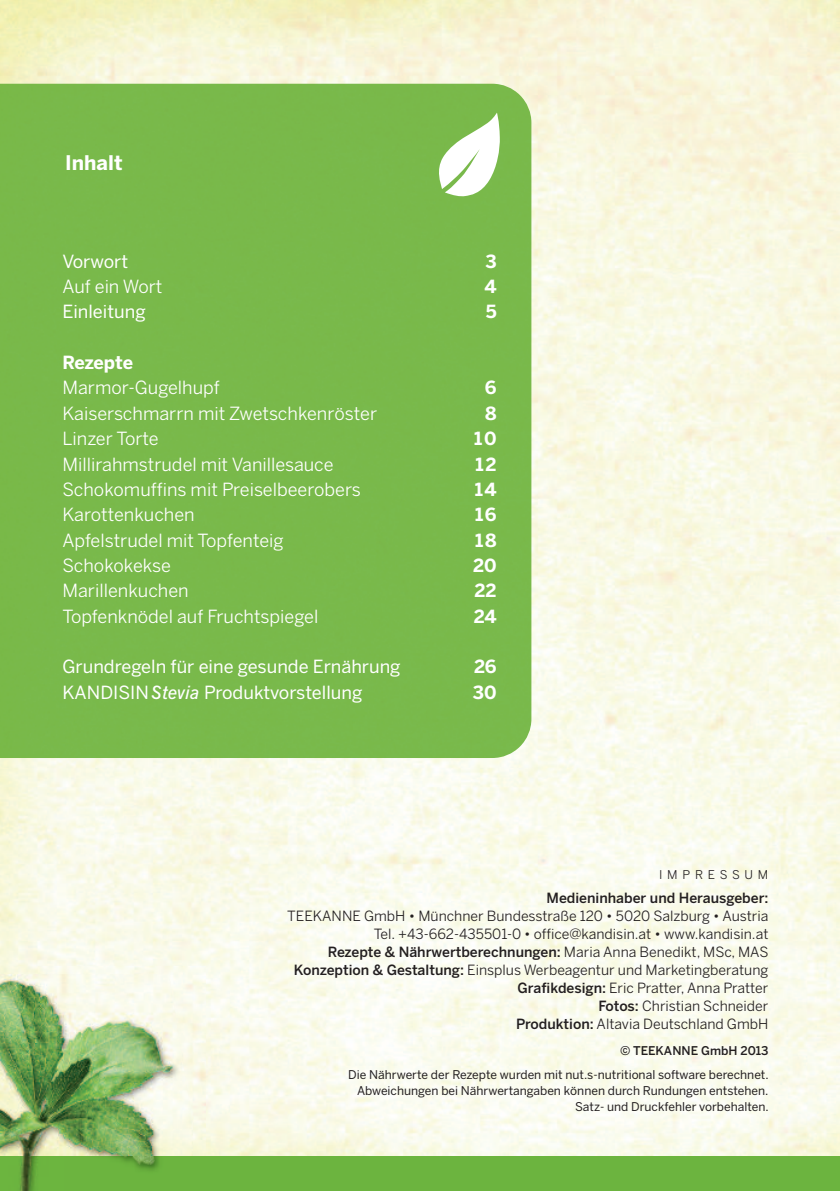
<style>
.page{position:relative;width:840px;height:1191px;background:#fff}
.page>*{position:absolute;margin:0;border:0;box-sizing:border-box;transform-origin:0 0}
.t1{font:700 20px "Benton Sans";color:#fff}
.t2{font:18px "Benton Sans";color:#fff}
.t3{font:18px "Benton Sans";color:#fff}
.t4{font:700 18px "Benton Sans";color:#fff}
.t5{font:14px/18px "Benton Sans";color:#231f20;text-align:right}
.t6{font:500 14px "Benton Sans";color:#231f20}
.t7{font:12px/16px "Benton Sans";color:#231f20;text-align:right}
.t8{font:500 12px "Benton Sans";color:#231f20}
.t9{font:12px "Benton Sans";letter-spacing:.4em;color:#231f20}
.s1{font-family:"News Gothic BT";font-weight:600;font-style:italic;font-size:18.4px}
.s2{font-weight:500}
</style>
<div class="page">
<img style="left:0;top:0;width:839px;height:1157px">
<div style="left:0;top:1157px;width:839px;height:34px;background:#6cb43f"></div>
<div style="left:492px;top:84px;width:39px;height:674px;background:#79b94b"></div>
<svg style="left:435px;top:113px;width:65px;height:84px"></svg>
<img style="left:0;top:965px;width:206px;height:226px">
<img style="left:0;top:974px;width:193px;height:183px">
<h1 class="t1" style="left:65px;top:152px;width:59px">Inhalt</h1>
<p class="t3" style="left:62px;top:251px;width:67px">Vorwort</p>
<p class="t4" style="left:485px;top:251px;width:13px">3</p>
<p class="t2" style="left:62px;top:276px;width:101px">Auf ein Wort</p>
<p class="t4" style="left:484px;top:276px;width:14px">4</p>
<p class="t3" style="left:62px;top:302px;width:85px">Einleitung</p>
<p class="t4" style="left:485px;top:302px;width:12px">5</p>
<p class="t4" style="left:62px;top:352px;width:72px">Rezepte</p>
<p class="t2" style="left:62px;top:378px;width:159px">Marmor-Gugelhupf</p>
<p class="t4" style="left:484px;top:378px;width:13px">6</p>
<p class="t2" style="left:62px;top:403px;width:316px">Kaiserschmarrn mit Zwetschkenröster</p>
<p class="t4" style="left:485px;top:403px;width:13px">8</p>
<p class="t2" style="left:62px;top:428px;width:98px">Linzer Torte</p>
<p class="t4" style="left:474px;top:428px;width:24px">10</p>
<p class="t2" style="left:62px;top:454px;width:272px">Millirahmstrudel mit Vanillesauce</p>
<p class="t4" style="left:475px;top:454px;width:23px">12</p>
<p class="t2" style="left:62px;top:479px;width:300px">Schokomuffins mit Preiselbeerobers</p>
<p class="t4" style="left:474px;top:479px;width:23px">14</p>
<p class="t2" style="left:62px;top:504px;width:134px">Karottenkuchen</p>
<p class="t4" style="left:475px;top:504px;width:23px">16</p>
<p class="t2" style="left:62px;top:530px;width:223px">Apfelstrudel mit Topfenteig</p>
<p class="t4" style="left:475px;top:530px;width:23px">18</p>
<p class="t2" style="left:62px;top:555px;width:110px">Schokokekse</p>
<p class="t4" style="left:473px;top:555px;width:25px">20</p>
<p class="t2" style="left:62px;top:580px;width:128px">Marillenkuchen</p>
<p class="t4" style="left:474px;top:580px;width:24px">22</p>
<p class="t2" style="left:62px;top:606px;width:257px">Topfenknödel auf Fruchtspiegel</p>
<p class="t4" style="left:473px;top:606px;width:24px">24</p>
<p class="t3" style="left:62px;top:656px;width:339px">Grundregeln für eine gesunde Ernährung</p>
<p class="t4" style="left:473px;top:656px;width:24px">26</p>
<p class="t3" style="left:62px;top:682px;width:301px">KANDISIN<span class="s1">Stevia</span> Produktvorstellung</p>
<p class="t4" style="left:472px;top:682px;width:25px">30</p>
<p class="t9" style="left:658px;top:868px;width:111px">IMPRESSUM</p>
<p class="t6" style="left:546px;top:889px;width:223px">Medieninhaber und Herausgeber:</p>
<p class="t5" style="left:287px;top:907px;width:482px">TEEKANNE GmbH • Münchner Bundesstraße 120 • 5020 Salzburg • Austria Tel. +43-662-435501-0 • office@kandisin.at • www.kandisin.at<br><span class="s2">Rezepte &amp; Nährwertberechnungen:</span> Maria Anna Benedikt, MSc, MAS <span class="s2">Konzeption &amp; Gestaltung:</span> Einsplus Werbeagentur und Marketingberatung <span class="s2">Grafikdesign:</span> Eric Pratter, Anna Pratter<br><span class="s2">Fotos:</span> Christian Schneider<br><span class="s2">Produktion:</span> Altavia Deutschland GmbH</p>
<p class="t8" style="left:619px;top:1043px;width:150px">© TEEKANNE GmbH 2013</p>
<p class="t7" style="left:348px;top:1066px;width:422px">Die Nährwerte der Rezepte wurden mit nut.s-nutritional software berechnet.<br>Abweichungen bei Nährwertangaben können durch Rundungen entstehen.<br>Satz- und Druckfehler vorbehalten.</p>
</div>
